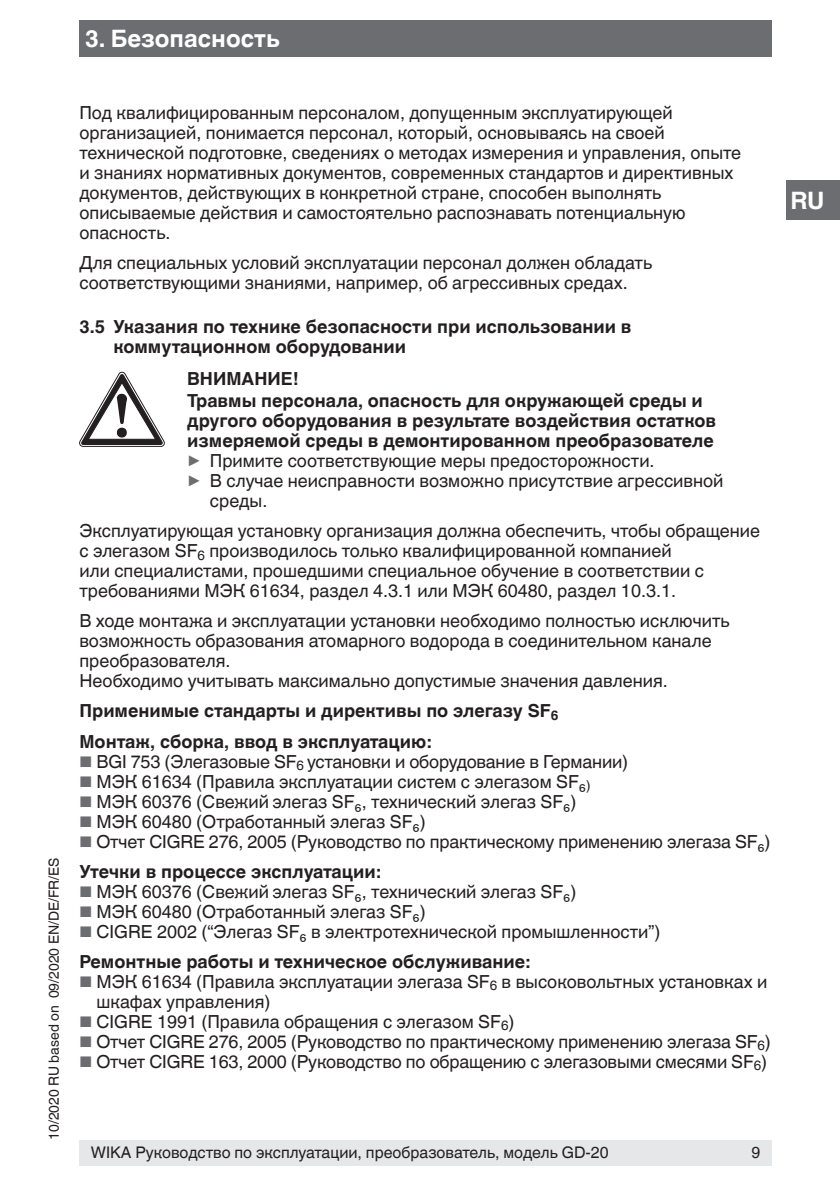
<style>
.page{position:relative;width:840px;height:1191px;background:#fff}
.page>*{position:absolute;margin:0;border:0;box-sizing:border-box;transform-origin:0 0}
.t1{font:700 24px "Helvetica World";color:#fff}
.t2{font:18px/20px "Helvetica World";color:#231f20}
.t3{font:700 18px/20px "Helvetica World";color:#231f20}
.t4{font:16px "Helvetica World";color:#231f20}
.t5{font:14px "Helvetica World";color:#231f20}
.s1{font-size:17.8px;color:#6c6d70}
.s2{font-size:15.4px;color:#6c6d70}
.s3{font-weight:700}
</style>
<div class="page">
<div style="left:79px;top:1140px;width:692px;height:25px;background:#e6e7e9"></div>
<div style="left:785px;top:180px;width:54px;height:40px;background:#6c6d70"></div>
<div style="left:79px;top:20px;width:692px;height:37px;background:#6c6d70"></div>
<svg style="left:79px;top:372px;width:85px;height:74px"></svg>
<h1 class="t1" style="left:85px;top:25px;width:196px">3. Безопасность</h1>
<p class="t5" style="left:46px;top:1140px;width:284px;rotate:-90deg">10/2020 RU based on 09/2020 EN/DE/FR/ES</p>
<p class="t2" style="left:79px;top:103px;width:663px">Под квалифицированным персоналом, допущенным эксплуатирующей организацией, понимается персонал, который, основываясь на своей технической подготовке, сведениях о методах измерения и управления, опыте и знаниях нормативных документов, современных стандартов и директивных документов, действующих в конкретной стране, способен выполнять описываемые действия и самостоятельно распознавать потенциальную опасность.</p>
<p class="t2" style="left:79px;top:253px;width:574px">Для специальных условий эксплуатации персонал должен обладать соответствующими знаниями, например, об агрессивных средах.</p>
<p class="t3" style="left:113px;top:317px;width:519px;text-indent:-34px">3.5 Указания по технике безопасности при использовании в коммутационном оборудовании</p>
<p class="t3" style="left:187px;top:368px;width:517px;line-height:22px">ВНИМАНИЕ!<br>Травмы персонала, опасность для окружающей среды и</p>
<p class="t3" style="left:187px;top:411px;width:530px">другого оборудования в результате воздействия остатков</p>
<p class="t3" style="left:187px;top:431px;width:527px">измеряемой среды в демонтированном преобразователе</p>
<p class="t2" style="left:187px;top:451px;width:468px"><span class="s1">▶</span> Примите соответствующие меры предосторожности.</p>
<p class="t2" style="left:187px;top:471px;width:537px"><span class="s1">▶</span> В случае неисправности возможно присутствие агрессивной</p>
<p class="t2" style="left:210px;top:491px;width:59px">среды.</p>
<p class="t2" style="left:79px;top:521px;width:681px">Эксплуатирующая установку организация должна обеспечить, чтобы обращение с элегазом SF<sub>6</sub> производилось только квалифицированной компанией<br>или специалистами, прошедшими специальное обучение в соответствии с требованиями МЭК 61634, раздел 4.3.1 или МЭК 60480, раздел 10.3.1.</p>
<p class="t2" style="left:79px;top:611px;width:651px">В ходе монтажа и эксплуатации установки необходимо полностью исключить возможность образования атомарного водорода в соединительном канале преобразователя.<br>Необходимо учитывать максимально допустимые значения давления.</p>
<p class="t3" style="left:79px;top:696px;width:480px;line-height:30px">Применимые стандарты и директивы по элегазу SF<sub>6<br></sub>Монтаж, сборка, ввод в эксплуатацию:</p>
<p class="t2" style="left:79px;top:751px;width:550px"><span class="s2">■</span> BGI 753 (Элегазовые SF<sub>6</sub> установки и оборудование в Германии)</p>
<p class="t2" style="left:79px;top:771px;width:512px"><span class="s2">■</span> МЭК 61634 (Правила эксплуатации систем с элегазом SF₆<sub>)</sub></p>
<p class="t2" style="left:79px;top:791px;width:498px"><span class="s2">■</span> МЭК 60376 (Свежий элегаз SF₆, технический элегаз SF₆)</p>
<p class="t2" style="left:79px;top:811px;width:347px"><span class="s2">■</span> МЭК 60480 (Отработанный элегаз SF₆)</p>
<p class="t2" style="left:79px;top:826px;width:692px;line-height:30px"><span class="s2">■</span> Отчет CIGRE 276, 2005 (Руководство по практическому применению элегаза SF₆)<br><span class="s3">Утечки в процессе эксплуатации:</span></p>
<p class="t2" style="left:79px;top:881px;width:498px"><span class="s2">■</span> МЭК 60376 (Свежий элегаз SF₆, технический элегаз SF₆)</p>
<p class="t2" style="left:79px;top:901px;width:347px"><span class="s2">■</span> МЭК 60480 (Отработанный элегаз SF₆)</p>
<p class="t2" style="left:79px;top:916px;width:582px;line-height:30px"><span class="s2">■</span> CIGRE 2002 (“Элегаз SF₆ в электротехнической промышленности”)<br><span class="s3">Ремонтные работы и техническое обслуживание:</span></p>
<p class="t2" style="left:96px;top:971px;width:672px;text-indent:-17px"><span class="s2">■</span> МЭК 61634 (Правила эксплуатации элегаза SF<sub>6</sub> в высоковольтных установках и шкафах управления)</p>
<p class="t2" style="left:79px;top:1011px;width:436px"><span class="s2">■</span> CIGRE 1991 (Правила обращения с элегазом SF<sub>6</sub>)</p>
<p class="t2" style="left:79px;top:1031px;width:692px"><span class="s2">■</span> Отчет CIGRE 276, 2005 (Руководство по практическому применению элегаза SF<sub>6</sub>)</p>
<p class="t2" style="left:79px;top:1051px;width:688px"><span class="s2">■</span> Отчет CIGRE 163, 2000 (Руководство по обращению с элегазовыми смесями SF<sub>6</sub>)</p>
<p class="t4" style="left:91px;top:1143px;width:519px">WIKA Руководство по эксплуатации, преобразователь, модель GD-20</p>
<p class="t4" style="left:751px;top:1143px;width:10px">9</p>
<h1 class="t1" style="left:789px;top:186px;width:36px">RU</h1>
</div>
